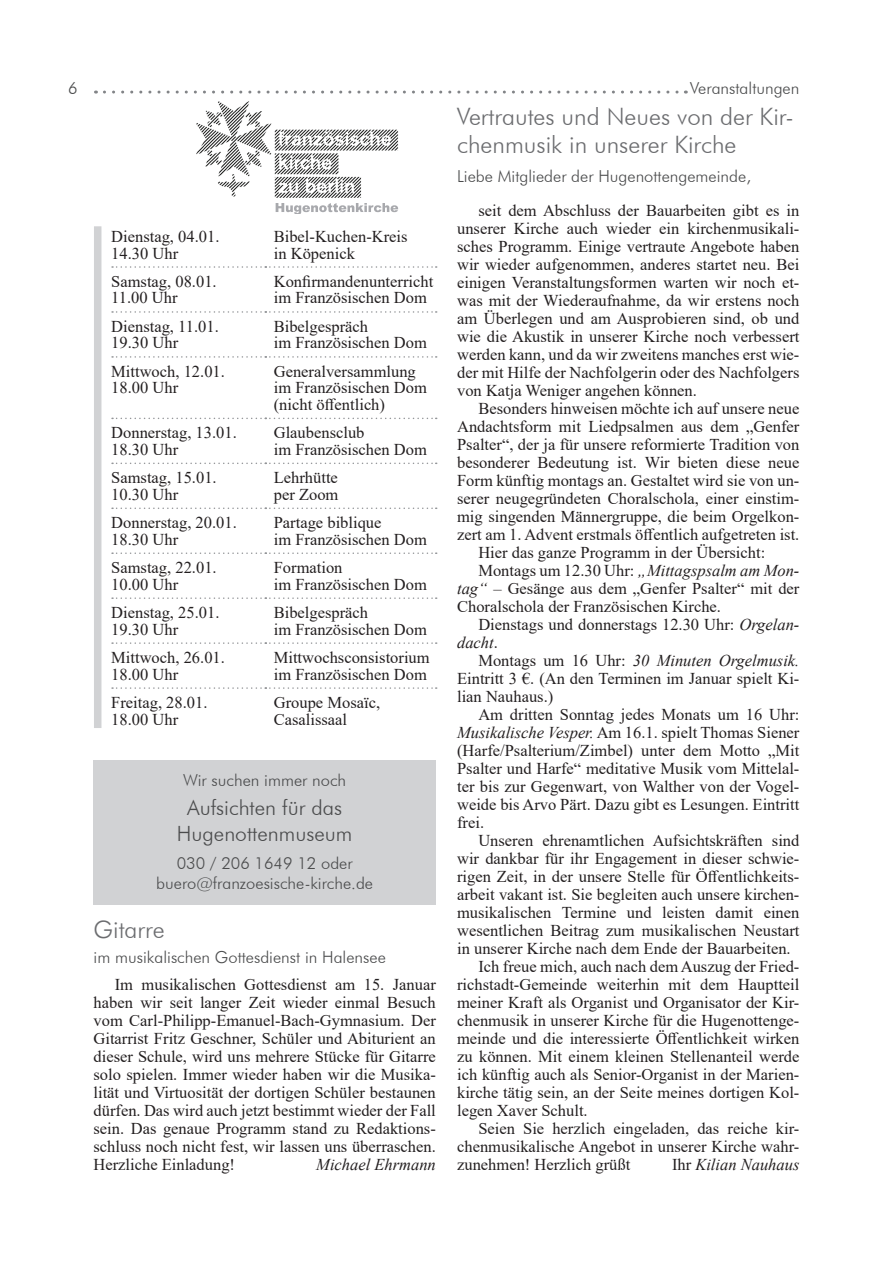
<style>
.page{position:relative;width:893px;height:1263px;background:#fff}
.page>*{position:absolute;margin:0;border:0;box-sizing:border-box;transform-origin:0 0}
.t1{font:300 24px/28.8px "Futura BT";color:#6c6d70}
.t2{font:300 21px/25.2px "Futura BT";color:#4b4c4d;text-align:center}
.t3{font:16.5px/16.5px "Times New Roman";color:#231f20}
.t4{font:300 16.5px/19.8px "Futura BT";color:#4b4c4d;text-align:center}
.t5{font:italic 16.5px "Times New Roman";color:#231f20}
.s1{font-style:normal}
.s2{font-style:italic}
</style>
<div class="page">
<svg style="left:104px;top:91px;width:582px;height:3px"></svg>
<div style="left:94px;top:760px;width:342px;height:145px;background:#d1d2d4"></div>
<svg style="left:112px;top:266px;width:325px;height:2px"></svg>
<svg style="left:112px;top:311px;width:325px;height:2px"></svg>
<svg style="left:112px;top:356px;width:325px;height:2px"></svg>
<svg style="left:112px;top:418px;width:325px;height:1px"></svg>
<svg style="left:112px;top:463px;width:325px;height:1px"></svg>
<svg style="left:112px;top:507px;width:325px;height:2px"></svg>
<svg style="left:112px;top:552px;width:325px;height:2px"></svg>
<svg style="left:112px;top:597px;width:325px;height:2px"></svg>
<svg style="left:112px;top:642px;width:325px;height:2px"></svg>
<svg style="left:112px;top:687px;width:325px;height:2px"></svg>
<img style="left:196px;top:101px;width:203px;height:108px">
<svg style="left:276px;top:203px;width:122px;height:11px"></svg>
<div style="left:94px;top:226px;width:7px;height:502px;background:#d1d2d4"></div>
<p class="t4" style="left:68px;top:78px;width:11px">6</p>
<p class="t4" style="left:690px;top:78px;width:111px">Veranstaltungen</p>
<p class="t3" style="left:111px;top:228px;width:110px">Dienstag, 04.01.<br>14.30 Uhr</p>
<p class="t3" style="left:274px;top:228px;width:135px">Bibel-Kuchen-Kreis in Köpenick</p>
<p class="t3" style="left:111px;top:273px;width:107px">Samstag, 08.01.<br>11.00 Uhr</p>
<p class="t3" style="left:274px;top:273px;width:161px">Konfirmandenunterricht im Französischen Dom</p>
<p class="t3" style="left:111px;top:318px;width:109px">Dienstag, 11.01.<br>19.30 Uhr</p>
<p class="t3" style="left:274px;top:318px;width:155px">Bibelgespräch<br>im Französischen Dom</p>
<p class="t3" style="left:111px;top:363px;width:115px">Mittwoch, 12.01.<br>18.00 Uhr</p>
<p class="t3" style="left:274px;top:363px;width:155px">Generalversammlung im Französischen Dom (nicht öffentlich)</p>
<p class="t3" style="left:111px;top:424px;width:127px">Donnerstag, 13.01.<br>18.30 Uhr</p>
<p class="t3" style="left:274px;top:424px;width:155px">Glaubensclub<br>im Französischen Dom</p>
<p class="t3" style="left:111px;top:469px;width:107px">Samstag, 15.01.<br>10.30 Uhr</p>
<p class="t3" style="left:274px;top:469px;width:66px">Lehrhütte per Zoom</p>
<p class="t3" style="left:111px;top:514px;width:127px">Donnerstag, 20.01.<br>18.30 Uhr</p>
<p class="t3" style="left:274px;top:514px;width:155px">Partage biblique<br>im Französischen Dom</p>
<p class="t3" style="left:111px;top:559px;width:107px">Samstag, 22.01.<br>10.00 Uhr</p>
<p class="t3" style="left:274px;top:559px;width:155px">Formation<br>im Französischen Dom</p>
<p class="t3" style="left:111px;top:604px;width:110px">Dienstag, 25.01.<br>19.30 Uhr</p>
<p class="t3" style="left:274px;top:604px;width:155px">Bibelgespräch<br>im Französischen Dom</p>
<p class="t3" style="left:111px;top:649px;width:115px">Mittwoch, 26.01.<br>18.00 Uhr</p>
<p class="t3" style="left:274px;top:649px;width:157px">Mittwochsconsistorium im Französischen Dom</p>
<p class="t3" style="left:111px;top:694px;width:98px">Freitag, 28.01.<br>18.00 Uhr</p>
<p class="t3" style="left:274px;top:694px;width:108px">Groupe Mosaïc,<br>Casalissaal</p>
<p class="t4" style="left:183px;top:770px;width:164px">Wir suchen immer noch</p>
<p class="t2" style="left:177px;top:795px;width:177px">Aufsichten für das<br>Hugenottenmuseum</p>
<p class="t4" style="left:156px;top:853px;width:218px">030 / 206 1649 12 oder buero@franzoesische-kirche.de</p>
<h1 class="t1" style="left:94px;top:915px;width:73px">Gitarre</h1>
<p class="t4" style="left:94px;top:947px;width:294px">im musikalischen Gottesdienst in Halensee</p>
<p class="t3" style="left:94px;top:975px;width:344px;line-height:18px;text-align:justify;text-indent:21px">Im musikalischen Gottesdienst am 15. Januar haben wir seit langer Zeit wieder einmal Besuch vom Carl-Philipp-Emanuel-Bach-Gymnasium. Der Gitarrist Fritz Geschner, Schüler und Abiturient an dieser Schule, wird uns mehrere Stücke für Gitarre solo spielen. Immer wieder haben wir die Musika&shy;lität und Virtuosität der dortigen Schüler bestaunen dürfen. Das wird auch jetzt bestimmt wieder der Fall sein. Das genaue Programm stand zu Redaktions&shy;schluss noch nicht fest, wir lassen uns überraschen.<br>Herzliche Einladung!</p>
<p class="t5" style="left:316px;top:1153px;width:121px">Michael Ehrmann</p>
<h1 class="t1" style="left:457px;top:101px;width:338px">Vertrautes und Neues von der Kir&shy;chenmusik in unserer Kirche</h1>
<p class="t4" style="left:457px;top:166px;width:295px">Liebe Mitglieder der Hugenottengemeinde,</p>
<p class="t3" style="left:457px;top:201px;width:344px;line-height:18px;text-align:justify;text-indent:21px">seit dem Abschluss der Bauarbeiten gibt es in unserer Kirche auch wieder ein kirchenmusikali&shy;sches Programm. Einige vertraute Angebote haben wir wieder aufgenommen, anderes startet neu. Bei einigen Veranstaltungsformen warten wir noch et&shy;was mit der Wiederaufnahme, da wir erstens noch am Überlegen und am Ausprobieren sind, ob und wie die Akustik in unserer Kirche noch verbessert werden kann, und da wir zweitens manches erst wie&shy;der mit Hilfe der Nachfolgerin oder des Nachfolgers von Katja Weniger angehen können.</p>
<p class="t3" style="left:478px;top:400px;width:323px">Besonders hinweisen möchte ich auf unsere neue</p>
<p class="t3" style="left:457px;top:418px;width:344px">Andachtsform mit Liedpsalmen aus dem „Genfer</p>
<p class="t3" style="left:457px;top:436px;width:344px">Psalter“, der ja für unsere reformierte Tradition von</p>
<p class="t3" style="left:457px;top:454px;width:344px">besonderer Bedeutung ist. Wir bieten diese neue</p>
<p class="t3" style="left:457px;top:472px;width:344px">Form künftig montags an. Gestaltet wird sie von un-</p>
<p class="t3" style="left:457px;top:490px;width:344px">serer neugegründeten Choralschola, einer einstim-</p>
<p class="t3" style="left:457px;top:508px;width:344px">mig singenden Männergruppe, die beim Orgelkon-</p>
<p class="t3" style="left:457px;top:526px;width:344px">zert am 1. Advent erstmals öffentlich aufgetreten ist.</p>
<p class="t3" style="left:478px;top:544px;width:288px">Hier das ganze Programm in der Übersicht:</p>
<p class="t5" style="left:478px;top:559px;width:323px"><span class="s1">Montags um 12.30 Uhr:</span> „Mittagspsalm am Mon-</p>
<p class="t3" style="left:457px;top:580px;width:344px"><span class="s2">tag“</span> – Gesänge aus dem „Genfer Psalter“ mit der</p>
<p class="t3" style="left:457px;top:598px;width:265px">Choralschola der Französischen Kirche.</p>
<p class="t3" style="left:478px;top:616px;width:323px">Dienstags und donnerstags 12.30 Uhr: <span class="s2">Orgelan-</span></p>
<p class="t5" style="left:457px;top:631px;width:42px">dacht<span class="s1">.</span></p>
<p class="t5" style="left:478px;top:649px;width:323px"><span class="s1">Montags um 16 Uhr:</span> 30 Minuten Orgelmusik.</p>
<p class="t3" style="left:457px;top:670px;width:344px">Eintritt 3 €. (An den Terminen im Januar spielt Ki-</p>
<p class="t3" style="left:457px;top:688px;width:98px">lian Nauhaus.)</p>
<p class="t3" style="left:478px;top:706px;width:323px">Am dritten Sonntag jedes Monats um 16 Uhr:</p>
<p class="t3" style="left:457px;top:724px;width:344px"><span class="s2">Musikalische Vesper.</span> Am 16.1. spielt Thomas Siener</p>
<p class="t3" style="left:457px;top:742px;width:344px">(Harfe/Psalterium/Zimbel) unter dem Motto „Mit</p>
<p class="t3" style="left:457px;top:760px;width:344px">Psalter und Harfe“ meditative Musik vom Mittelal-</p>
<p class="t3" style="left:457px;top:778px;width:344px">ter bis zur Gegenwart, von Walther von der Vogel-</p>
<p class="t3" style="left:457px;top:796px;width:344px">weide bis Arvo Pärt. Dazu gibt es Lesungen. Eintritt</p>
<p class="t3" style="left:457px;top:814px;width:29px">frei.</p>
<p class="t3" style="left:478px;top:832px;width:323px">Unseren ehrenamtlichen Aufsichtskräften sind</p>
<p class="t3" style="left:457px;top:850px;width:344px">wir dankbar für ihr Engagement in dieser schwie-</p>
<p class="t3" style="left:457px;top:868px;width:344px">rigen Zeit, in der unsere Stelle für Öffentlichkeits-</p>
<p class="t3" style="left:457px;top:886px;width:344px">arbeit vakant ist. Sie begleiten auch unsere kirchen-</p>
<p class="t3" style="left:457px;top:904px;width:344px">musikalischen Termine und leisten damit einen</p>
<p class="t3" style="left:457px;top:922px;width:344px">wesentlichen Beitrag zum musikalischen Neustart</p>
<p class="t3" style="left:457px;top:940px;width:335px">in unserer Kirche nach dem Ende der Bauarbeiten.</p>
<p class="t3" style="left:478px;top:958px;width:323px">Ich freue mich, auch nach dem Auszug der Fried-</p>
<p class="t3" style="left:457px;top:976px;width:344px">richstadt-Gemeinde weiterhin mit dem Hauptteil</p>
<p class="t3" style="left:457px;top:994px;width:344px">meiner Kraft als Organist und Organisator der Kir-</p>
<p class="t3" style="left:457px;top:1012px;width:344px">chenmusik in unserer Kirche für die Hugenottenge-</p>
<p class="t3" style="left:457px;top:1030px;width:344px">meinde und die interessierte Öffentlichkeit wirken</p>
<p class="t3" style="left:457px;top:1048px;width:344px">zu können. Mit einem kleinen Stellenanteil werde</p>
<p class="t3" style="left:457px;top:1066px;width:344px">ich künftig auch als Senior-Organist in der Marien-</p>
<p class="t3" style="left:457px;top:1084px;width:344px">kirche tätig sein, an der Seite meines dortigen Kol-</p>
<p class="t3" style="left:457px;top:1102px;width:132px">legen Xaver Schult.</p>
<p class="t3" style="left:478px;top:1120px;width:323px">Seien Sie herzlich eingeladen, das reiche kir-</p>
<p class="t3" style="left:457px;top:1138px;width:344px">chenmusikalische Angebot in unserer Kirche wahr-</p>
<p class="t3" style="left:457px;top:1156px;width:175px">zunehmen! Herzlich grüßt</p>
<p class="t5" style="left:672px;top:1153px;width:129px"><span class="s1">Ihr</span> Kilian Nauhaus</p>
</div>
